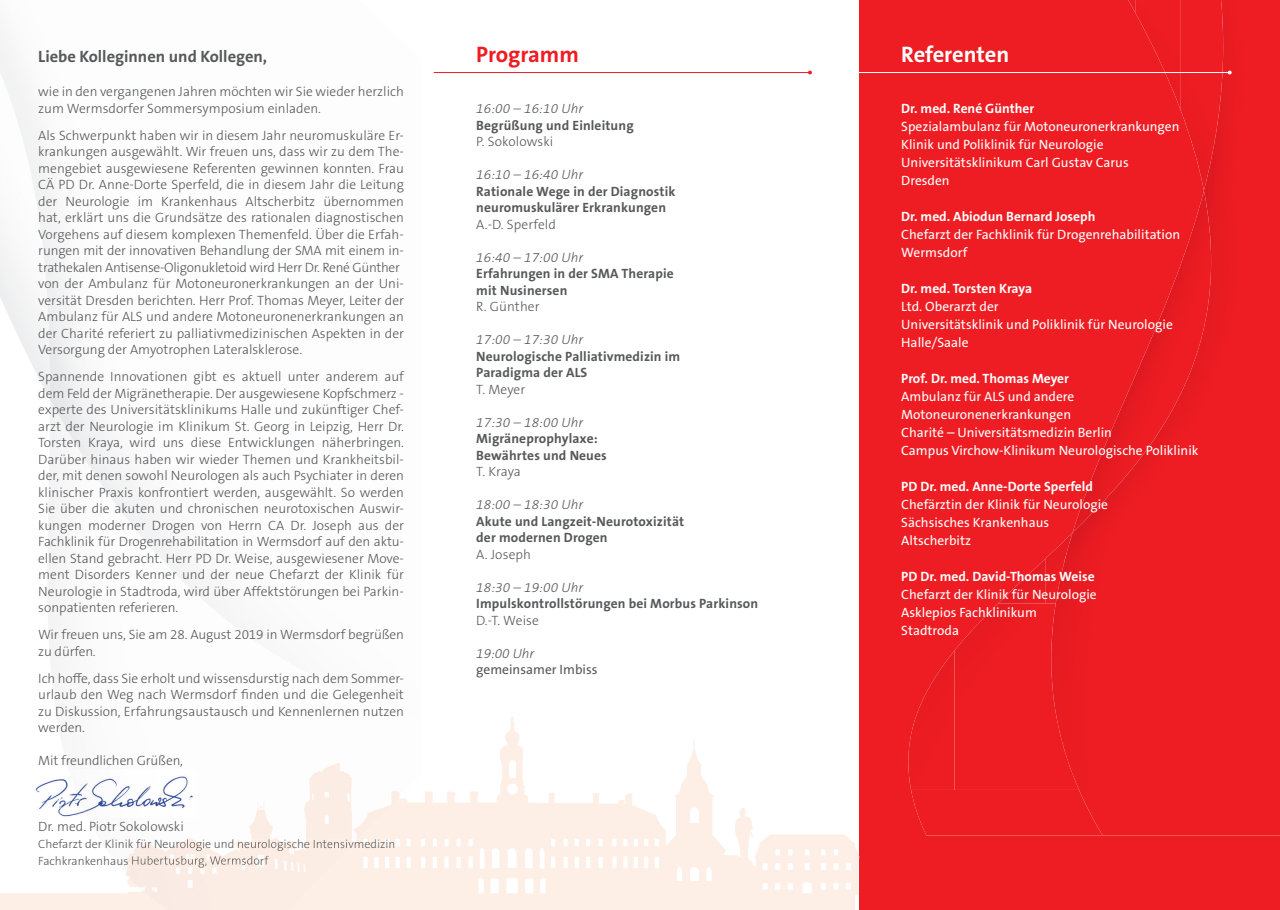
<style>
.page{position:relative;width:1280px;height:910px;background:#fff}
.page>*{position:absolute;margin:0;border:0;box-sizing:border-box;transform-origin:0 0}
.t1{font:700 22.5px "The Sans B W7";color:#fff}
.t2{font:700 22.5px "The Sans B W7";color:#ee1d23}
.t3{font:700 16.5px "The Sans B W7";color:#57585a}
.t4{font:300 13.5px/16.5px "The Sans B W3";color:#57585a}
.t5{font:13.5px/18px "The Sans B W5 Plain";color:#fff}
.t6{font:700 13.5px/16.5px "The Sans B W7";letter-spacing:.01em;color:#57585a}
.t7{font:700 13.5px "The Sans B W7";color:#fff}
.t8{font:italic 300 13.5px "The Sans B W3";letter-spacing:.01em;color:#57585a}
.t9{font:13.5px "The Sans B W5 Plain";color:#57585a}
.t10{font:300 12px/16.5px "The Sans B W3";color:#57585a}
</style>
<div class="page">
<div style="left:859px;top:0;width:421px;height:910px;background:#ee1d23"></div>
<div style="left:911px;top:790px;width:140px;height:45px;background:#ee1d23"></div>
<div style="left:953px;top:604px;width:98px;height:186px;background:#ee1d23"></div>
<img style="left:1043px;top:533px;width:8px;height:71px">
<div style="left:998px;top:559px;width:47px;height:45px;background:#ed1d23"></div>
<div style="left:908px;top:650px;width:46px;height:140px;background:#ed1d23"></div>
<div style="left:1051px;top:0;width:229px;height:835px;background:#ee1d23"></div>
<svg style="left:0;top:716px;width:859px;height:194px"></svg>
<img style="left:177px;top:791px;width:223px;height:119px">
<img style="left:126px;top:868px;width:93px;height:20px">
<img style="left:251px;top:763px;width:101px;height:76px">
<img style="left:250px;top:802px;width:17px;height:32px">
<svg style="left:274px;top:836px;width:4px;height:3px"></svg>
<svg style="left:358px;top:839px;width:36px;height:12px"></svg>
<img style="left:243px;top:839px;width:115px;height:12px">
<img style="left:129px;top:838px;width:93px;height:18px">
<img style="left:133px;top:839px;width:81px;height:12px">
<img style="left:226px;top:856px;width:43px;height:12px">
<img style="left:126px;top:856px;width:100px;height:12px">
<svg style="left:222px;top:837px;width:21px;height:23px"></svg>
<img style="left:34px;top:769px;width:34px;height:49px">
<img style="left:184px;top:769px;width:13px;height:49px">
<img style="left:68px;top:769px;width:116px;height:49px">
<hr style="left:853px;top:72px;width:377px;height:1px;background:#fff">
<hr style="left:434px;top:72px;width:376px;height:1px;background:#ee1d23">
<p class="t3" style="left:38px;top:46px;width:230px">Liebe Kolleginnen und Kollegen,</p>
<p class="t4" style="left:38px;top:84px;width:367px">wie in den vergangenen Jahren möchten wir Sie wieder herzlich zum Wermsdorfer Sommersymposium einladen.</p>
<p class="t4" style="left:38px;top:127px;width:367px">Als Schwerpunkt haben wir in diesem Jahr neuromuskuläre Er&shy;krankungen ausgewählt. Wir freuen uns, dass wir zu dem The&shy;mengebiet ausgewiesene Referenten gewinnen konnten. Frau CÄ PD Dr. Anne-Dorte Sperfeld, die in diesem Jahr die Leitung der Neurologie im Krankenhaus Altscherbitz übernommen hat, erklärt uns die Grundsätze des rationalen diagnostischen Vorgehens auf diesem komplexen Themenfeld. Über die Erfah&shy;rungen mit der innovativen Behandlung der SMA mit einem in&shy;trathekalen Antisense-Oligonukletoid wird Herr Dr. René Günther von der Ambulanz für Motoneuronerkrankungen an der Uni&shy;versität Dresden berichten. Herr Prof. Thomas Meyer, Leiter der Ambulanz für ALS und andere Motoneuronenerkrankungen an der Charité referiert zu palliativmedizinischen Aspekten in der Versorgung der Amyotrophen Lateralsklerose.</p>
<p class="t4" style="left:38px;top:369px;width:367px;text-align:justify">Spannende Innovationen gibt es aktuell unter anderem auf dem Feld der Migränetherapie. Der ausgewiesene Kopfschmerz - experte des Universitätsklinikums Halle und zukünftiger Chef&shy;arzt der Neurologie im Klinikum St. Georg in Leipzig, Herr Dr.<br>Torsten Kraya, wird uns diese Entwicklungen näherbringen.<br>Darüber hinaus haben wir wieder Themen und Krankheitsbil&shy;der, mit denen sowohl Neurologen als auch Psychiater in deren klinischer Praxis konfrontiert werden, ausgewählt. So werden Sie über die akuten und chronischen neurotoxischen Auswir&shy;kungen moderner Drogen von Herrn CA Dr. Joseph aus der Fachklinik für Drogenrehabilitation in Wermsdorf auf den aktu&shy;ellen Stand gebracht. Herr PD Dr. Weise, ausgewiesener Move&shy;ment Disorders Kenner und der neue Chefarzt der Klinik für Neurologie in Stadtroda, wird über Affektstörungen bei Parkin&shy;sonpatienten referieren.</p>
<p class="t4" style="left:38px;top:627px;width:367px">Wir freuen uns, Sie am 28. August 2019 in Wermsdorf begrüßen zu dürfen.</p>
<p class="t4" style="left:38px;top:670px;width:367px;text-align:justify">Ich hoffe, dass Sie erholt und wissensdurstig nach dem Sommer&shy;urlaub den Weg nach Wermsdorf nden und die Gelegenheit zu Diskussion, Erfahrungsaustausch und Kennenlernen nutzen werden.</p>
<p class="t4" style="left:38px;top:753px;width:146px">Mit freundlichen Grüßen,</p>
<p class="t4" style="left:38px;top:819px;width:147px">Dr. med. Piotr Sokolowski</p>
<p class="t10" style="left:38px;top:836px;width:359px">Chefarzt der Klinik für Neurologie und neurologische Intensivmedizin<br>Fachkrankenhaus Hubertusburg, Wermsdorf</p>
<h1 class="t2" style="left:476px;top:40px;width:104px">Programm</h1>
<p class="t8" style="left:476px;top:101px;width:108px">16:00 – 16:10 Uhr</p>
<p class="t6" style="left:476px;top:117px;width:159px">Begrüßung und Einleitung</p>
<p class="t4" style="left:476px;top:133px;width:79px">P. Sokolowski</p>
<p class="t8" style="left:476px;top:167px;width:108px">16:10 – 16:40 Uhr</p>
<p class="t6" style="left:476px;top:183px;width:201px">Rationale Wege in der Diagnostik neuromuskulärer Erkrankungen</p>
<p class="t4" style="left:476px;top:216px;width:81px">A.-D. Sperfeld</p>
<p class="t8" style="left:476px;top:249px;width:108px">16:40 – 17:00 Uhr</p>
<p class="t6" style="left:476px;top:265px;width:199px">Erfahrungen in der SMA Therapie mit Nusinersen</p>
<p class="t4" style="left:476px;top:298px;width:65px">R. Günther</p>
<p class="t8" style="left:476px;top:332px;width:108px">17:00 – 17:30 Uhr</p>
<p class="t6" style="left:476px;top:348px;width:206px">Neurologische Palliativmedizin im<br>Paradigma der ALS</p>
<p class="t4" style="left:476px;top:381px;width:51px">T. Meyer</p>
<p class="t8" style="left:476px;top:414px;width:108px">17:30 – 18:00 Uhr</p>
<p class="t6" style="left:476px;top:430px;width:132px">Migräneprophylaxe:<br>Bewährtes und Neues</p>
<p class="t4" style="left:476px;top:463px;width:46px">T. Kraya</p>
<p class="t8" style="left:476px;top:497px;width:108px">18:00 – 18:30 Uhr</p>
<p class="t6" style="left:476px;top:513px;width:209px">Akute und Langzeit-Neurotoxizität der modernen Drogen</p>
<p class="t4" style="left:476px;top:546px;width:56px">A. Joseph</p>
<p class="t8" style="left:476px;top:579px;width:108px">18:30 – 19:00 Uhr</p>
<p class="t6" style="left:476px;top:595px;width:283px">Impulskontrollstörungen bei Morbus Parkinson</p>
<p class="t4" style="left:476px;top:612px;width:64px">D.-T. Weise</p>
<p class="t8" style="left:476px;top:645px;width:59px">19:00 Uhr</p>
<p class="t9" style="left:476px;top:661px;width:123px">gemeinsamer Imbiss</p>
<h1 class="t1" style="left:901px;top:40px;width:110px">Referenten</h1>
<p class="t7" style="left:901px;top:100px;width:134px">Dr. med. René Günther</p>
<p class="t5" style="left:901px;top:118px;width:280px">Spezialambulanz für Motoneuronerkrankungen Klinik und Poliklinik für Neurologie Universitätsklinikum Carl Gustav Carus Dresden</p>
<p class="t7" style="left:901px;top:208px;width:196px">Dr. med. Abiodun Bernard Joseph</p>
<p class="t5" style="left:901px;top:226px;width:280px">Chefarzt der Fachklinik für Drogenrehabilitation<br>Wermsdorf</p>
<p class="t7" style="left:901px;top:280px;width:132px">Dr. med. Torsten Kraya</p>
<p class="t5" style="left:901px;top:298px;width:273px">Ltd. Oberarzt der<br>Universitätsklinik und Poliklinik für Neurologie<br>Halle/Saale</p>
<p class="t7" style="left:901px;top:370px;width:169px">Prof. Dr. med. Thomas Meyer</p>
<p class="t5" style="left:901px;top:388px;width:299px">Ambulanz für ALS und andere Motoneuronenerkrankungen<br>Charité – Universitätsmedizin Berlin<br>Campus Virchow-Klinikum Neurologische Poliklinik</p>
<p class="t7" style="left:901px;top:478px;width:193px">PD Dr. med. Anne-Dorte Sperfeld</p>
<p class="t5" style="left:901px;top:496px;width:208px">Chefärztin der Klinik für Neurologie<br>Sächsisches Krankenhaus<br>Altscherbitz</p>
<p class="t7" style="left:901px;top:568px;width:195px">PD Dr. med. David-Thomas Weise</p>
<p class="t5" style="left:901px;top:586px;width:197px">Chefarzt der Klinik für Neurologie<br>Asklepios Fachklinikum<br>Stadtroda</p>
</div>
